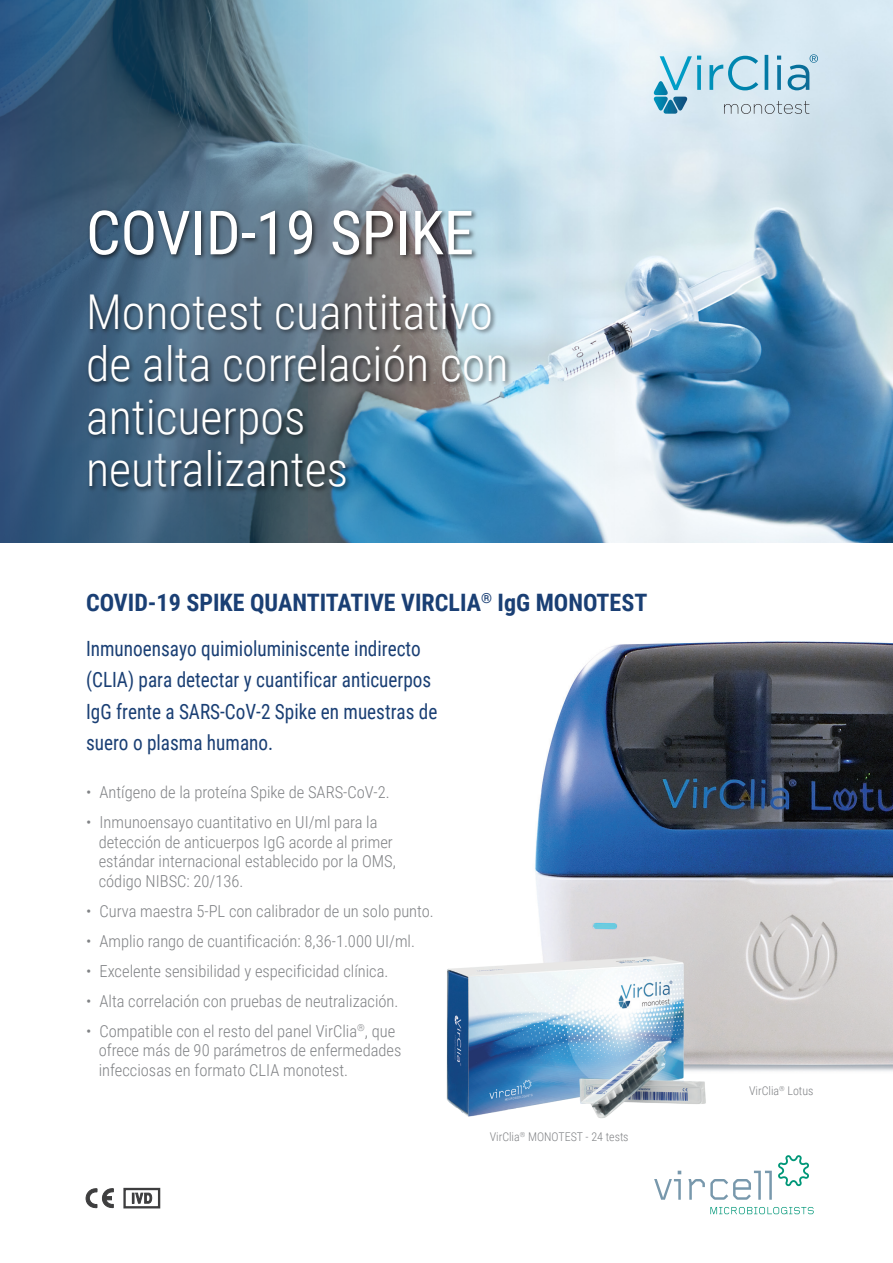
<style>
.page{position:relative;width:893px;height:1263px;background:#fff}
.page>*{position:absolute;margin:0;border:0;box-sizing:border-box;transform-origin:0 0}
.t1{font:60.9px "Roboto Condensed";color:#fff}
.t2{font:300 48px/52.5px "Roboto Condensed";color:#fff}
.t3{font:700 24px "Roboto Condensed";color:#1a3f74}
.t4{font:21px/31.5px "Roboto Condensed";color:#1a3f74;scale:.92 1}
.t5{font:300 16.5px/19.5px "Roboto Condensed";color:#808285}
.t6{font:300 12px "Roboto Condensed";color:#808285}
</style>
<div class="page">
<img style="left:620px;top:0;width:273px;height:542px">
<svg style="left:0;top:0;width:620px;height:543px"></svg>
<img style="left:82px;top:283px;width:451px;height:247px">
<img style="left:535px;top:641px;width:358px;height:430px">
<svg style="left:654px;top:1171px;width:27px;height:29px"></svg>
<svg style="left:710px;top:1207px;width:104px;height:7px"></svg>
<svg style="left:688px;top:1155px;width:121px;height:45px"></svg>
<img style="left:82px;top:198px;width:400px;height:82px">
<div style="left:123px;top:1188px;width:37px;height:20px;border:2px solid #3e3e3f"></div>
<svg style="left:132px;top:1192px;width:21px;height:17px"></svg>
<svg style="left:86px;top:1188px;width:28px;height:20px"></svg>
<img style="left:446px;top:952px;width:275px;height:166px">
<svg style="left:653px;top:54px;width:165px;height:60px"></svg>
<h1 class="t1" style="left:86px;top:190px;width:389px">COVID-19 SPIKE</h1>
<h2 class="t2" style="left:86px;top:284px;width:424px">Monotest cuantitativo de alta correlación con anticuerpos neutralizantes</h2>
<h3 class="t3" style="left:86px;top:585px;width:563px">COVID-19 SPIKE QUANTITATIVE VIRCLIA<sup>®</sup> IgG MONOTEST</h3>
<p class="t4" style="left:86px;top:632px;width:383px">Inmunoensayo quimioluminiscente indirecto (CLIA) para detectar y cuantificar anticuerpos IgG frente a SARS-CoV-2 Spike en muestras de suero o plasma humano.</p>
<p class="t5" style="left:86px;top:782px;width:305px">• Antígeno de la proteína Spike de SARS-CoV-2.</p>
<p class="t5" style="left:99px;top:812px;width:299px;text-indent:-13px">• Inmunoensayo cuantitativo en UI/ml para la detección de anticuerpos IgG acorde al primer estándar internacional establecido por la OMS, código NIBSC: 20/136.</p>
<p class="t5" style="left:86px;top:900px;width:349px">• Curva maestra 5-PL con calibrador de un solo punto.</p>
<p class="t5" style="left:86px;top:930px;width:330px">• Amplio rango de cuantificación: 8,36-1.000 UI/ml.</p>
<p class="t5" style="left:86px;top:960px;width:304px">• Excelente sensibilidad y especificidad clínica.</p>
<p class="t5" style="left:86px;top:990px;width:314px">• Alta correlación con pruebas de neutralización.</p>
<p class="t5" style="left:99px;top:1020px;width:304px;text-indent:-13px">• Compatible con el resto del panel VirClia<sup>®</sup>, que ofrece más de 90 parámetros de enfermedades infecciosas en formato CLIA monotest.</p>
<p class="t6" style="left:490px;top:1128px;width:140px">VirClia<sup>®</sup> MONOTEST - 24 tests</p>
<p class="t6" style="left:749px;top:1082px;width:66px">VirClia<sup>®</sup> Lotus</p>
</div>
